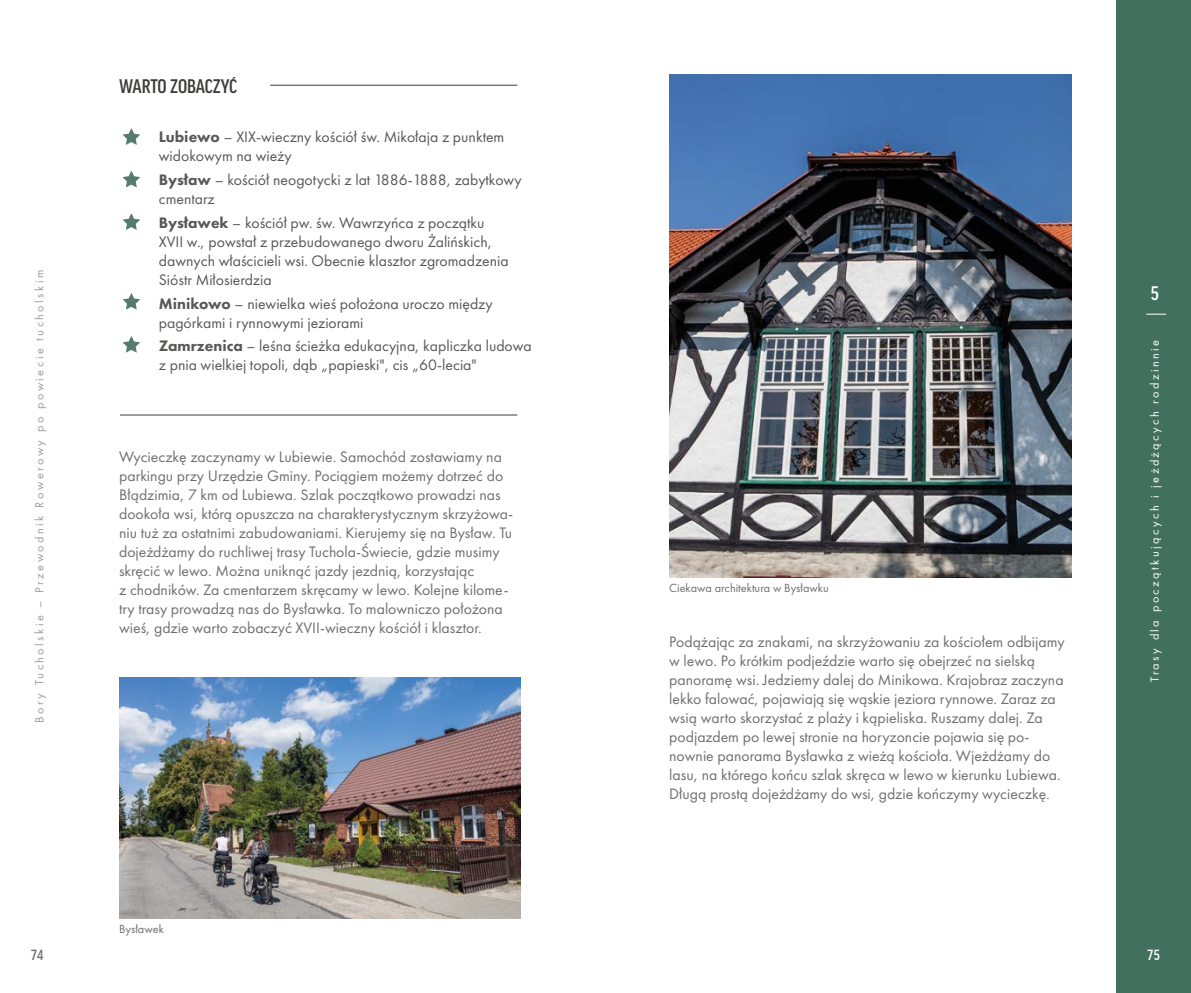
<style>
.page{position:relative;width:1191px;height:993px;background:#fff}
.page>*{position:absolute;margin:0;border:0;box-sizing:border-box;transform-origin:0 0}
.t1{font:500 condensed 21px "Good Headline Pro";letter-spacing:-.01em;color:#3c3c3b}
.t2{font:500 condensed 21px "Good Headline Pro";color:#fff}
.t3{font:15.75px/18.9px "Futura PT";color:#706f6f}
.t4{font:15.75px/18.9px "Futura PT";color:#575756}
.t5{font:500 condensed 15.75px "Good Headline Pro";color:#706f6f}
.t6{font:500 condensed 15.75px "Good Headline Pro";color:#fff}
.t7{font:12.25px "Futura PT";letter-spacing:.2em;color:#9d9d9c}
.t8{font:12.25px "Futura PT";letter-spacing:.2em;color:#fff}
.t9{font:12.25px "Futura PT";color:#706f6f}
.s1{font-weight:800}
</style>
<div class="page">
<div style="left:1116px;top:0;width:75px;height:992px;background:#42705f"></div>
<img style="left:670px;top:74px;width:401px;height:503px">
<img style="left:119px;top:677px;width:401px;height:241px">
<hr style="left:270px;top:85px;width:247px;height:1px;background:#3c3c3b">
<svg style="left:122px;top:128px;width:18px;height:17px"></svg>
<svg style="left:122px;top:171px;width:18px;height:16px"></svg>
<svg style="left:122px;top:213px;width:18px;height:17px"></svg>
<svg style="left:122px;top:293px;width:18px;height:16px"></svg>
<svg style="left:122px;top:336px;width:18px;height:16px"></svg>
<hr style="left:120px;top:414px;width:397px;height:1px;background:#3c3c3b">
<svg style="left:1146px;top:313px;width:20px;height:1px"></svg>
<p class="t7" style="left:32px;top:722px;width:454px;rotate:-90deg">Bory Tucholskie – Przewodnik Rowerowy po powiecie tucholskim</p>
<h1 class="t1" style="left:119px;top:75px;width:120px">WARTO ZOBACZYĆ</h1>
<p class="t4" style="left:159px;top:127px;width:347px"><span class="s1">Lubiewo</span> – XIX-wieczny kościół św. Mikołaja z punktem widokowym na wieży</p>
<p class="t4" style="left:159px;top:170px;width:364px"><span class="s1">Bysław</span> – kościół neogotycki z lat 1886-1888, zabytkowy cmentarz</p>
<p class="t4" style="left:159px;top:213px;width:351px"><span class="s1">Bysławek</span> – kościół pw. św. Wawrzyńca z początku XVII w., powstał z przebudowanego dworu Żalińskich, dawnych właścicieli wsi. Obecnie klasztor zgromadzenia Sióstr Miłosierdzia</p>
<p class="t4" style="left:159px;top:294px;width:335px"><span class="s1">Minikowo</span> – niewielka wieś położona uroczo między pagórkami i rynnowymi jeziorami</p>
<p class="t4" style="left:159px;top:336px;width:375px"><span class="s1">Zamrzenica</span> – leśna ścieżka edukacyjna, kapliczka ludowa z pnia wielkiej topoli, dąb „papieski", cis „60-lecia"</p>
<p class="t3" style="left:119px;top:447px;width:395px">Wycieczkę zaczynamy w Lubiewie. Samochód zostawiamy na parkingu przy Urzędzie Gminy. Pociągiem możemy dotrzeć do Błądzimia, 7 km od Lubiewa. Szlak początkowo prowadzi nas dookoła wsi, którą opuszcza na charakterystycznym skrzyżowa&shy;niu tuż za ostatnimi zabudowaniami. Kierujemy się na Bysław. Tu dojeżdżamy do ruchliwej trasy Tuchola-Świecie, gdzie musimy skręcić w lewo. Można uniknąć jazdy jezdnią, korzystając<br>z chodników. Za cmentarzem skręcamy w lewo. Kolejne kilome&shy;try trasy prowadzą nas do Bysławka. To malowniczo położona wieś, gdzie warto zobaczyć XVII-wieczny kościół i klasztor.</p>
<p class="t9" style="left:119px;top:921px;width:46px">Bysławek</p>
<p class="t9" style="left:669px;top:580px;width:161px">Ciekawa architektura w Bysławku</p>
<p class="t3" style="left:669px;top:632px;width:397px">Podążając za znakami, na skrzyżowaniu za kościołem odbijamy w lewo. Po krótkim podjeździe warto się obejrzeć na sielską panoramę wsi. Jedziemy dalej do Minikowa. Krajobraz zaczyna lekko falować, pojawiają się wąskie jeziora rynnowe. Zaraz za wsią warto skorzystać z plaży i kąpieliska. Ruszamy dalej. Za podjazdem po lewej stronie na horyzoncie pojawia się po&shy;nownie panorama Bysławka z wieżą kościoła. Wjeżdżamy do lasu, na którego końcu szlak skręca w lewo w kierunku Lubiewa.<br>Długą prostą dojeżdżamy do wsi, gdzie kończymy wycieczkę.</p>
<h1 class="t2" style="left:1150px;top:282px;width:10px">5</h1>
<p class="t8" style="left:1147px;top:682px;width:344px;rotate:-90deg">Trasy dla początkujących i jeżdżących rodzinnie</p>
<p class="t5" style="left:31px;top:946px;width:13px">74</p>
<p class="t6" style="left:1147px;top:946px;width:14px">75</p>
</div>
